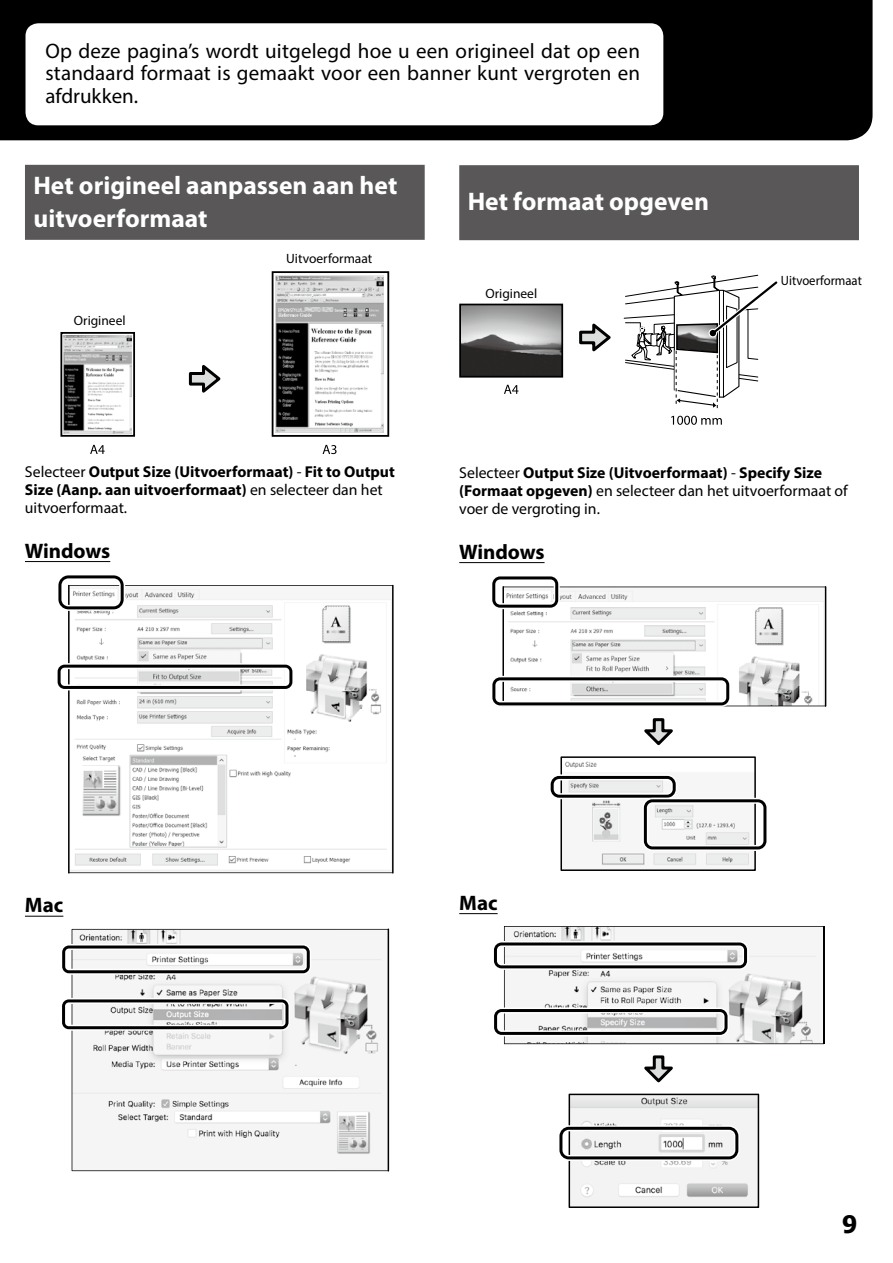
<style>
.page{position:relative;width:893px;height:1263px;background:#fff}
.page>*{position:absolute;margin:0;border:0;box-sizing:border-box;transform-origin:0 0}
.t1{font:700 25.5px/33px "Myriad Pro";color:#fff}
.t2{font:700 24px "Tahoma";color:#000}
.t3{font:21px/22.5px "Myriad Pro";letter-spacing:.01em;color:#000;text-align:justify}
.t4{font:700 21px "Myriad Pro";color:#000}
.t5{font:15.75px/18px "Myriad Pro";color:#000}
.t6{font:700 15.75px/18px "Myriad Pro";color:#000}
.t7{font:13.5px "Myriad Pro";color:#000}
.t8{font:13.5px "Myriad Pro";color:#000;scale:.94 1}
.s1{font-weight:400}
.s2{font-weight:700}
</style>
<div class="page">
<div style="left:0;top:0;width:873px;height:140px;background:#000"></div>
<div style="left:25px;top:165px;width:400px;height:75px;background:#595757"></div>
<hr style="left:25px;top:561px;width:85px;height:1px;background:#000">
<hr style="left:25px;top:916px;width:38px;height:1px;background:#000">
<div style="left:60px;top:332px;width:75px;height:105px;border:2px solid #000"></div>
<img style="left:63px;top:335px;width:68px;height:99px">
<svg style="left:275px;top:275px;width:109px;height:158px"></svg>
<div style="left:272px;top:271px;width:117px;height:166px;border:2px solid #000"></div>
<img style="left:276px;top:276px;width:108px;height:156px">
<svg style="left:188px;top:365px;width:33px;height:28px"></svg>
<svg style="left:323px;top:445px;width:14px;height:9px"></svg>
<svg style="left:90px;top:445px;width:15px;height:9px"></svg>
<img style="left:70px;top:589px;width:322px;height:282px">
<svg style="left:370px;top:693px;width:10px;height:8px"></svg>
<hr style="left:68px;top:585px;width:325px;height:1px;background:#000">
<hr style="left:68px;top:872px;width:325px;height:1px;background:#000">
<hr style="left:392px;top:585px;width:2px;height:288px;background:#000">
<hr style="left:68px;top:585px;width:2px;height:288px;background:#000">
<svg style="left:57px;top:663px;width:237px;height:27px"></svg>
<svg style="left:58px;top:575px;width:67px;height:36px"></svg>
<svg style="left:72px;top:929px;width:316px;height:242px;fill:#f5f5f6"></svg>
<hr style="left:388px;top:928px;width:1px;height:243px;background:#000">
<svg style="left:62px;top:998px;width:228px;height:33px"></svg>
<svg style="left:62px;top:944px;width:249px;height:31px"></svg>
<div style="left:459px;top:165px;width:400px;height:75px;background:#595757"></div>
<hr style="left:459px;top:562px;width:86px;height:1px;background:#000">
<hr style="left:459px;top:913px;width:39px;height:1px;background:#000">
<img style="left:462px;top:307px;width:98px;height:68px">
<div style="left:459px;top:304px;width:104px;height:74px;border:2px solid #000"></div>
<svg style="left:579px;top:323px;width:32px;height:29px"></svg>
<svg style="left:504px;top:385px;width:14px;height:9px"></svg>
<svg style="left:671px;top:416px;width:51px;height:9px"></svg>
<svg style="left:623px;top:275px;width:155px;height:134px"></svg>
<img style="left:508px;top:587px;width:317px;height:119px">
<svg style="left:804px;top:695px;width:8px;height:8px"></svg>
<hr style="left:503px;top:586px;width:323px;height:1px;background:#000">
<hr style="left:503px;top:706px;width:323px;height:1px;background:#000">
<hr style="left:825px;top:586px;width:1px;height:121px;background:#000">
<hr style="left:502px;top:586px;width:2px;height:121px;background:#000">
<svg style="left:492px;top:676px;width:239px;height:31px"></svg>
<svg style="left:492px;top:576px;width:68px;height:33px"></svg>
<svg style="left:644px;top:718px;width:29px;height:28px"></svg>
<img style="left:565px;top:761px;width:185px;height:105px">
<div style="left:560px;top:756px;width:196px;height:115px;border:2px solid #000"></div>
<div style="left:549px;top:774px;width:128px;height:25px;border:6px solid #fff;border-radius:7px"></div>
<div style="left:551px;top:776px;width:125px;height:22px;border:3px solid #000;border-radius:7px"></div>
<div style="left:642px;top:798px;width:126px;height:53px;border:6px solid #fff;border-radius:7px"></div>
<div style="left:644px;top:799px;width:122px;height:50px;border:3px solid #000;border-radius:7px"></div>
<hr style="left:823px;top:926px;width:2px;height:118px;background:#000">
<svg style="left:494px;top:926px;width:329px;height:118px"></svg>
<svg style="left:644px;top:1055px;width:29px;height:28px"></svg>
<svg style="left:559px;top:1094px;width:200px;height:114px"></svg>
<div style="left:26px;top:23px;width:637px;height:102px;background:#fff;border-radius:13px"></div>
<h3 class="t3" style="left:45px;top:39px;width:596px">Op deze pagina’s wordt uitgelegd hoe u een origineel dat op een standaard formaat is gemaakt voor een banner kunt vergroten en afdrukken.</h3>
<h1 class="t1" style="left:33px;top:169px;width:365px">Het origineel aanpassen aan het uitvoerformaat</h1>
<p class="t7" style="left:74px;top:312px;width:53px">Origineel</p>
<p class="t7" style="left:286px;top:250px;width:88px">Uitvoerformaat</p>
<p class="t6" style="left:25px;top:462px;width:371px"><span class="s1">Selecteer</span> Output Size (Uitvoerformaat) <span class="s1">-</span> Fit to Output<br>Size (Aanp. aan uitvoerformaat) <span class="s1">en selecteer dan het uitvoerformaat.</span></p>
<h3 class="t4" style="left:25px;top:537px;width:87px">Windows</h3>
<h1 class="t1" style="left:468px;top:184px;width:243px">Het formaat opgeven</h1>
<p class="t7" style="left:485px;top:285px;width:53px">Origineel</p>
<p class="t8" style="left:781px;top:272px;width:88px">Uitvoerformaat</p>
<p class="t5" style="left:459px;top:464px;width:390px">Selecteer <span class="s2">Output Size (Uitvoerformaat)</span> - <span class="s2">Specify Size (Formaat opgeven)</span> en selecteer dan het uitvoerformaat of voer de vergroting in.</p>
<h3 class="t4" style="left:459px;top:538px;width:87px">Windows</h3>
<h3 class="t4" style="left:25px;top:891px;width:40px">Mac</h3>
<h3 class="t4" style="left:459px;top:889px;width:40px">Mac</h3>
<h2 class="t2" style="left:842px;top:1207px;width:17px">9</h2>
</div>
